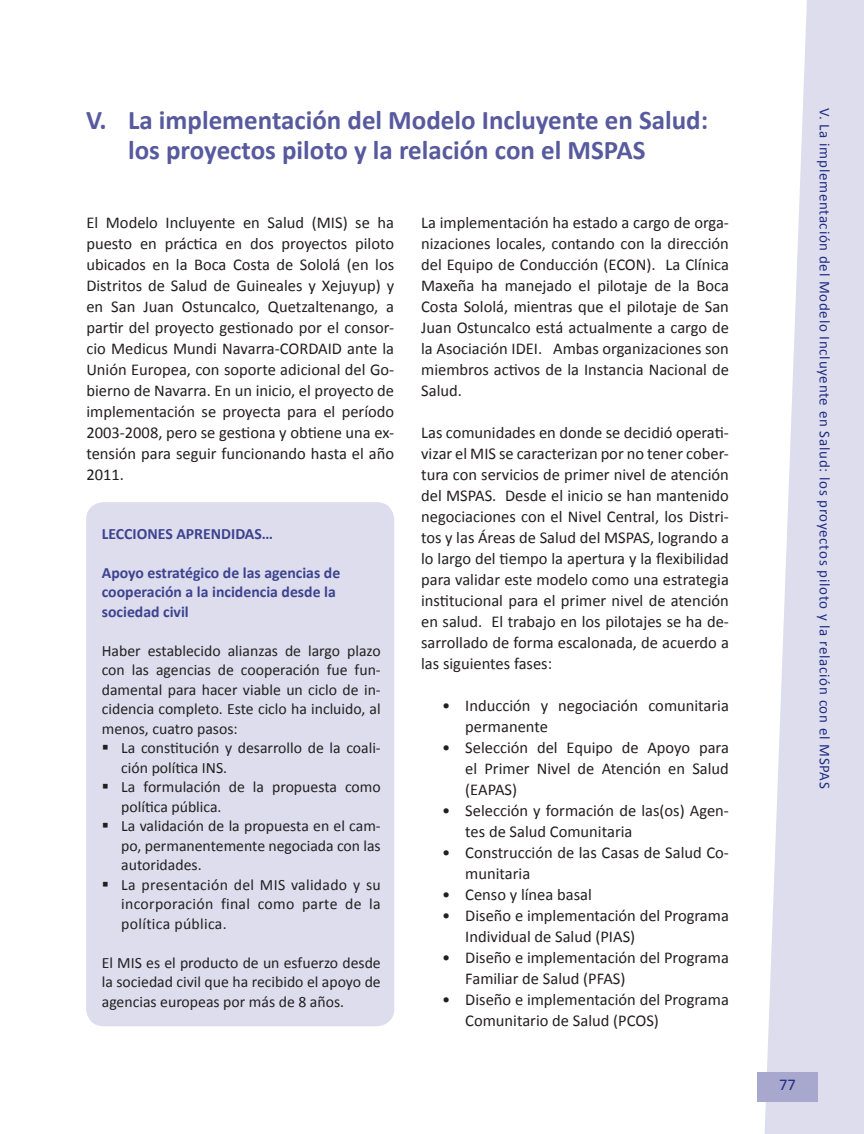
<style>
.page{position:relative;width:864px;height:1134px;background:#fff}
.page>*{position:absolute;margin:0;border:0;box-sizing:border-box;transform-origin:0 0}
.TITULAR_principal{font:700 27px/30px "Calibri";color:#585a9e}
.t1{font:16.5px/21px "Calibri";color:#231f20}
.t2{font:16.5px "Calibri";color:#202e84}
.TEXTO_gral{font:15.75px/19.5px "Calibri";color:#231f20;text-align:justify}
.INDENTADO_bullet_l{font:15.75px/19.5px "Calibri";color:#231f20}
.LECCIONES_aprendid{font:700 15.75px "Calibri";color:#3d4390}
.t3{font:15px "Calibri";letter-spacing:.045em;color:#202e84}
</style>
<div class="page">
<svg style="left:765px;top:0;width:99px;height:1134px;fill:#dddded"></svg>
<div style="left:757px;top:1072px;width:60px;height:29px;background:#a8a7ce"></div>
<div style="left:86px;top:502px;width:308px;height:524px;background:#dddded;border-radius:18px"></div>
<p class="TITULAR_principal" style="left:128px;top:104px;width:582px;text-indent:-42px">V. La implementación del Modelo Incluyente en Salud: los proyectos piloto y la relación con el MSPAS</p>
<p class="t1" style="left:86px;top:211px;width:309px;text-align:justify">El Modelo Incluyente en Salud (MIS) se ha puesto en práctica en dos proyectos piloto ubicados en la Boca Costa de Sololá (en los Distritos de Salud de Guineales y Xejuyup) y en San Juan Ostuncalco, Quetzaltenango, a partir del proyecto gestionado por el consor&shy;cio Medicus Mundi Navarra-CORDAID ante la Unión Europea, con soporte adicional del Go&shy;bierno de Navarra. En un inicio, el proyecto de implementación se proyecta para el período 2003-2008, pero se gestiona y obtiene una ex&shy;tensión para seguir funcionando hasta el año 2011.</p>
<p class="LECCIONES_aprendid" style="left:102px;top:524px;width:173px">LECCIONES APRENDIDAS…</p>
<p class="LECCIONES_aprendid" style="left:102px;top:563px;width:240px">Apoyo estratégico de las agencias de</p>
<p class="LECCIONES_aprendid" style="left:102px;top:582px;width:236px">cooperación a la incidencia desde la</p>
<p class="LECCIONES_aprendid" style="left:102px;top:602px;width:89px">sociedad civil</p>
<p class="TEXTO_gral" style="left:102px;top:640px;width:280px">Haber establecido alianzas de largo plazo con las agencias de cooperación fue fun&shy;damental para hacer viable un ciclo de in&shy;cidencia completo. Este ciclo ha incluido, al menos, cuatro pasos:</p>
<p class="INDENTADO_bullet_l" style="left:121px;top:737px;width:261px;text-indent:-20px">▪ La constitución y desarrollo de la coali&shy;ción política INS.</p>
<p class="INDENTADO_bullet_l" style="left:121px;top:776px;width:261px;text-indent:-20px">▪ La formulación de la propuesta como política pública.</p>
<p class="INDENTADO_bullet_l" style="left:121px;top:815px;width:261px;text-align:justify;text-indent:-20px">▪ La validación de la propuesta en el cam&shy;po, permanentemente negociada con las autoridades.</p>
<p class="INDENTADO_bullet_l" style="left:121px;top:874px;width:261px;text-align:justify;text-indent:-20px">▪ La presentación del MIS validado y su incorporación final como parte de la política pública.</p>
<p class="TEXTO_gral" style="left:102px;top:952px;width:280px">El MIS es el producto de un esfuerzo desde la sociedad civil que ha recibido el apoyo de agencias europeas por más de 8 años.</p>
<p class="t1" style="left:421px;top:211px;width:309px;text-align:justify">La implementación ha estado a cargo de orga&shy;nizaciones locales, contando con la dirección del Equipo de Conducción (ECON). La Clínica Maxeña ha manejado el pilotaje de la Boca Costa Sololá, mientras que el pilotaje de San Juan Ostuncalco está actualmente a cargo de la Asociación IDEI. Ambas organizaciones son miembros activos de la Instancia Nacional de Salud.</p>
<p class="t1" style="left:421px;top:421px;width:309px;text-align:justify">Las comunidades en donde se decidió operati&shy;vizar el MIS se caracterizan por no tener cober&shy;tura con servicios de primer nivel de atención del MSPAS. Desde el inicio se han mantenido negociaciones con el Nivel Central, los Distri&shy;tos y las Áreas de Salud del MSPAS, logrando a lo largo del tiempo la apertura y la flexibilidad para validar este modelo como una estrategia institucional para el primer nivel de atención en salud. El trabajo en los pilotajes se ha de&shy;sarrollado de forma escalonada, de acuerdo a las siguientes fases:</p>
<p class="t1" style="left:465px;top:694px;width:265px;text-indent:-23px">• Inducción y negociación comunitaria permanente</p>
<p class="t1" style="left:465px;top:736px;width:265px;text-align:justify;text-indent:-23px">• Selección del Equipo de Apoyo para el Primer Nivel de Atención en Salud (EAPAS)</p>
<p class="t1" style="left:465px;top:799px;width:265px;text-indent:-23px">• Selección y formación de las(os) Agen&shy;tes de Salud Comunitaria</p>
<p class="t1" style="left:465px;top:841px;width:265px;text-indent:-23px">• Construcción de las Casas de Salud Co&shy;munitaria</p>
<p class="t1" style="left:442px;top:883px;width:151px">• Censo y línea basal</p>
<p class="t1" style="left:465px;top:904px;width:265px;text-indent:-23px">• Diseño e implementación del Programa<br>Individual de Salud (PIAS)</p>
<p class="t1" style="left:465px;top:946px;width:265px;text-indent:-23px">• Diseño e implementación del Programa<br>Familiar de Salud (PFAS)</p>
<p class="t1" style="left:465px;top:988px;width:265px;text-indent:-23px">• Diseño e implementación del Programa<br>Comunitario de Salud (PCOS)</p>
<p class="t3" style="left:834px;top:108px;width:682px;rotate:90deg">V. La implementación del Modelo Incluyente en Salud: los proyectos piloto y la relación con el MSPAS</p>
<p class="t2" style="left:779px;top:1074px;width:18px">77</p>
</div>
